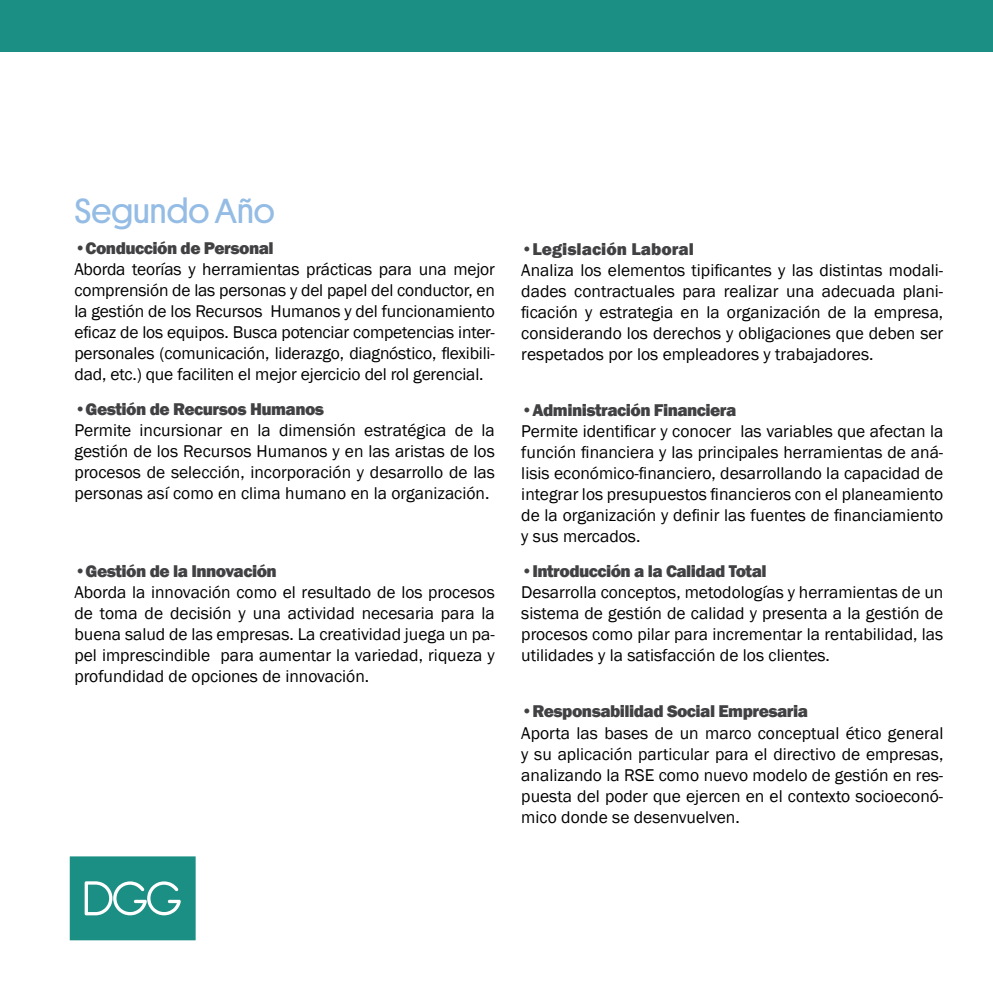
<style>
.page{position:relative;width:993px;height:993px;background:#fff}
.page>*{position:absolute;margin:0;border:0;box-sizing:border-box;transform-origin:0 0}
.t1{font:35px "Platform";color:#94bce4}
.t2{font:17.5px/21px "Franklin Gothic";color:#000;text-align:justify}
.t3{font:800 17.5px "Franklin Gothic";letter-spacing:-.03em;color:#414042}
.t4{font:800 17.5px "Franklin Gothic";color:#414042}
</style>
<div class="page">
<div style="left:0;top:0;width:992px;height:51px;background:#1c8f84"></div>
<svg style="left:70px;top:856px;width:125px;height:84px;background:#31998f"></svg>
<h1 class="t1" style="left:74px;top:186px;width:202px">Segundo Año</h1>
<p class="t3" style="left:74px;top:237px;width:201px">•Conducción de Personal</p>
<p class="t2" style="left:74px;top:259px;width:422px">Aborda teorías y herramientas prácticas para una mejor comprensión de las personas y del papel del conductor, en la gestión de los Recursos Humanos y del funcionamiento eficaz de los equipos. Busca potenciar competencias inter&shy;personales (comunicación, liderazgo, diagnóstico, flexibili&shy;dad, etc.) que faciliten el mejor ejercicio del rol gerencial.</p>
<p class="t3" style="left:74px;top:398px;width:251px">•Gestión de Recursos Humanos</p>
<p class="t2" style="left:74px;top:420px;width:422px">Permite incursionar en la dimensión estratégica de la gestión de los Recursos Humanos y en las aristas de los procesos de selección, incorporación y desarrollo de las personas así como en clima humano en la organización.</p>
<p class="t3" style="left:74px;top:559px;width:204px">•Gestión de la Innovación</p>
<p class="t2" style="left:74px;top:581px;width:422px">Aborda la innovación como el resultado de los procesos de toma de decisión y una actividad necesaria para la buena salud de las empresas. La creatividad juega un pa&shy;pel imprescindible para aumentar la variedad, riqueza y profundidad de opciones de innovación.</p>
<p class="t4" style="left:521px;top:237px;width:174px">•Legislación Laboral</p>
<p class="t2" style="left:521px;top:259px;width:423px">Analiza los elementos tipificantes y las distintas modali&shy;dades contractuales para realizar una adecuada plani&shy;ficación y estrategia en la organización de la empresa, considerando los derechos y obligaciones que deben ser respetados por los empleadores y trabajadores.</p>
<p class="t3" style="left:521px;top:398px;width:216px">•Administración Financiera</p>
<p class="t2" style="left:521px;top:420px;width:423px">Permite identificar y conocer las variables que afectan la función financiera y las principales herramientas de aná&shy;lisis económico-financiero, desarrollando la capacidad de integrar los presupuestos financieros con el planeamiento de la organización y definir las fuentes de financiamiento y sus mercados.</p>
<p class="t3" style="left:521px;top:559px;width:247px">•Introducción a la Calidad Total</p>
<p class="t2" style="left:521px;top:581px;width:423px">Desarrolla conceptos, metodologías y herramientas de un sistema de gestión de calidad y presenta a la gestión de procesos como pilar para incrementar la rentabilidad, las utilidades y la satisfacción de los clientes.</p>
<p class="t3" style="left:521px;top:700px;width:288px">•Responsabilidad Social Empresaria</p>
<p class="t2" style="left:521px;top:722px;width:423px">Aporta las bases de un marco conceptual ético general y su aplicación particular para el directivo de empresas, analizando la RSE como nuevo modelo de gestión en res&shy;puesta del poder que ejercen en el contexto socioeconó&shy;mico donde se desenvuelven.</p>
</div>
